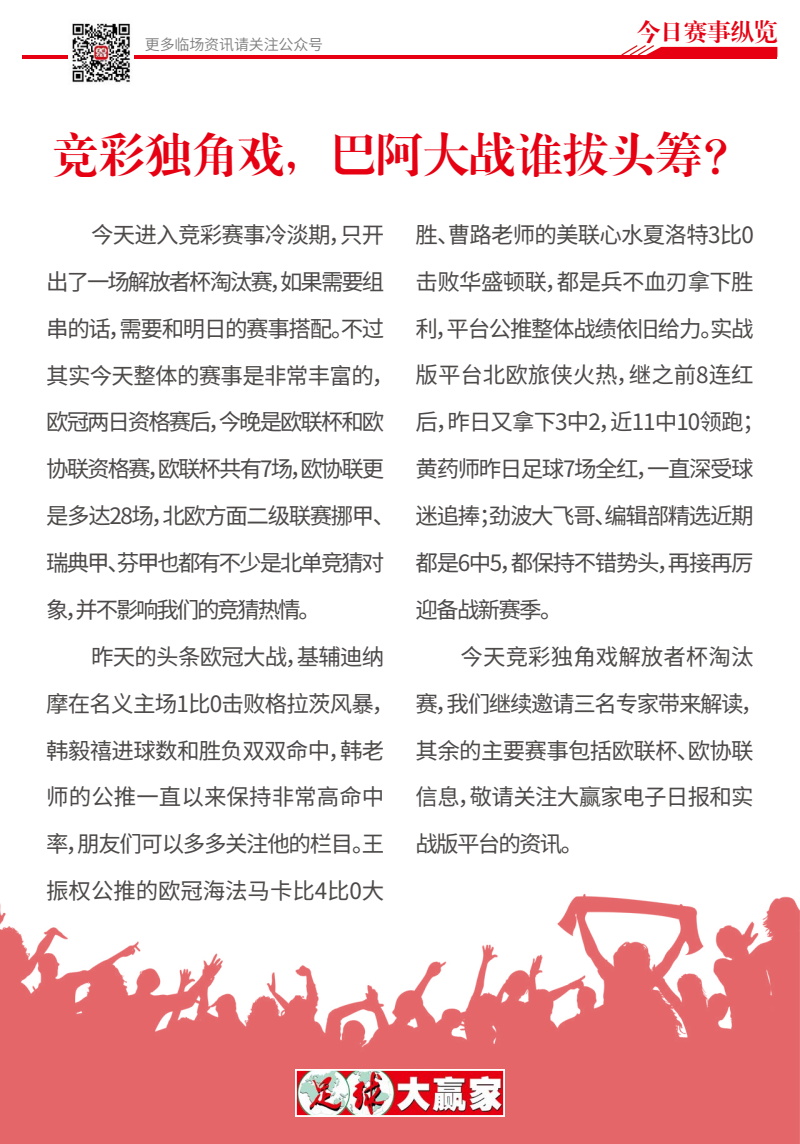
<style>
.page{position:relative;width:800px;height:1144px;background:#fff}
.page>*{position:absolute;margin:0;border:0;box-sizing:border-box;transform-origin:0 0}
.t1{font:46.88px "CT Biao Song SJ";letter-spacing:-.01em;color:#e60012}
.t2{font:23.75px "CT Biao Song SJ";letter-spacing:-.01em;color:#e60012}
.t3{font:22.5px/46.9px "Noto Sans Hans";letter-spacing:-.04em;color:#4c4948}
.t4{font:22.5px/46.9px "Noto Sans Hans";letter-spacing:-.09em;color:#4c4948}
.t5{font:22.5px/46.9px "Noto Sans Hans";letter-spacing:-.06em;color:#4c4948}
.t6{font:600 15px "Noto Sans Hans";letter-spacing:-.01em;color:#7d7d7d}
</style>
<div class="page">
<img style="left:0;top:893px;width:800px;height:251px">
<img style="left:298px;top:1072px;width:204px;height:42px">
<div style="left:295px;top:1069px;width:210px;height:48px;border:2px solid #fff"></div>
<hr style="left:22px;top:55px;width:755px;height:4px;background:#e60012">
<svg style="left:621px;top:45px;width:156px;height:10px"></svg>
<img style="left:68px;top:23px;width:66px;height:60px">
<p class="t6" style="left:145px;top:36px;width:180px">更多临场资讯请关注公众号</p>
<p class="t2" style="left:637px;top:20px;width:143px">今日赛事纵览</p>
<h1 class="t1" style="left:52px;top:131px;width:698px">竞彩独角戏，巴阿大战谁拔头筹？</h1>
<p class="t4" style="left:46px;top:212px;width:351px;text-indent:45px">今天进入竞彩赛事冷淡期，只开出了一场解放者杯淘汰赛，如果需要组串的话，需要和明日的赛事搭配。不过其实今天整体的赛事是非常丰富的，欧冠两日资格赛后，今晚是欧联杯和欧协联资格赛，欧联杯共有7场，欧协联更是多达28场，北欧方面二级联赛挪甲、瑞典甲、芬甲也都有不少是北单竞猜对象，并不影响我们的竞猜热情。</p>
<p class="t3" style="left:46px;top:634px;width:350px;text-indent:45px">昨天的头条欧冠大战，基辅迪纳摩在名义主场1比0击败格拉茨风暴，韩毅禧进球数和胜负双双命中，韩老师的公推一直以来保持非常高命中率，朋友们可以多多关注他的栏目。王振权公推的欧冠海法马卡比4比0大</p>
<p class="t5" style="left:416px;top:212px;width:351px">胜、曹路老师的美联心水夏洛特3比0击败华盛顿联，都是兵不血刃拿下胜利，平台公推整体战绩依旧给力。实战版平台北欧旅侠火热，继之前8连红后，昨日又拿下3中2，近11中10领跑；黄药师昨日足球7场全红，一直深受球迷追捧；劲波大飞哥、编辑部精选近期都是6中5，都保持不错势头，再接再厉迎备战新赛季。</p>
<p class="t3" style="left:416px;top:633px;width:349px;text-indent:45px">今天竞彩独角戏解放者杯淘汰赛，我们继续邀请三名专家带来解读，其余的主要赛事包括欧联杯、欧协联信息，敬请关注大赢家电子日报和实战版平台的资讯。</p>
</div>
